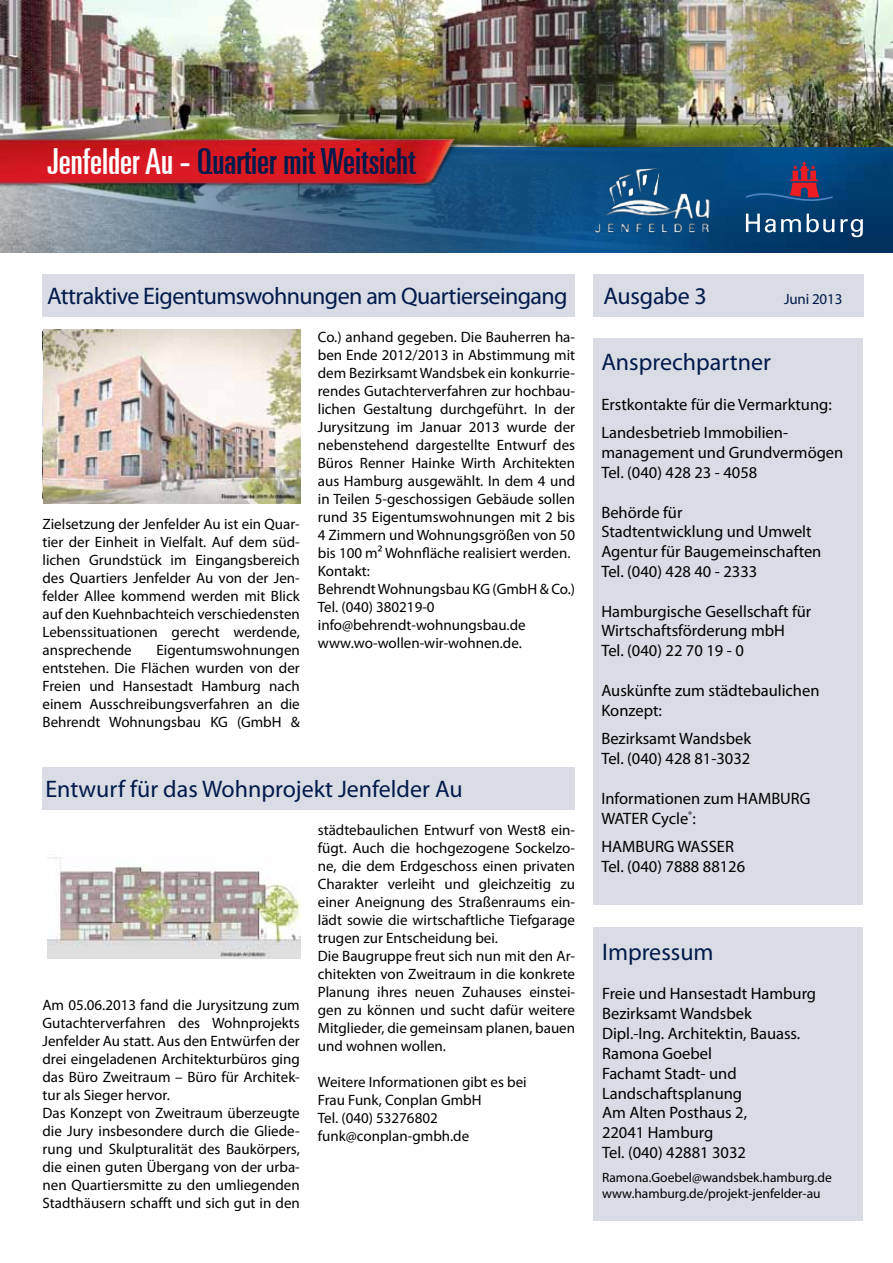
<style>
.page{position:relative;width:893px;height:1263px;background:#fff}
.page>*{position:absolute;margin:0;border:0;box-sizing:border-box;transform-origin:0 0}
.t1{font:ultra-condensed 36px "Univers LT";color:#001a4b}
.t2{font:24px "Myriad Pro";letter-spacing:-.01em;color:#001a4b}
.t3{font:16.5px/19.8px "Myriad Pro";color:#000}
.t4{font:15px/18px "Myriad Pro";color:#000}
.t5{font:15px "Myriad Pro";letter-spacing:-.01em;color:#001a4b}
.t6{font:13.5px/16.2px "Myriad Pro";color:#000}
.s1{color:#fff}
</style>
<div class="page">
<div style="left:43px;top:767px;width:532px;height:43px;background:#d9dce4"></div>
<img style="left:0;top:0;width:893px;height:253px">
<img style="left:0;top:148px;width:893px;height:104px">
<img style="left:0;top:139px;width:494px;height:54px">
<svg style="left:755px;top:162px;width:77px;height:41px;background:#2e4273"></svg>
<svg style="left:755px;top:214px;width:46px;height:18px"></svg>
<svg style="left:807px;top:214px;width:56px;height:23px"></svg>
<div style="left:594px;top:338px;width:269px;height:567px;background:#d9dce4"></div>
<div style="left:594px;top:927px;width:269px;height:293px;background:#d9dce4"></div>
<div style="left:43px;top:275px;width:532px;height:42px;background:#d9dce4"></div>
<img style="left:561px;top:144px;width:194px;height:137px">
<div style="left:594px;top:275px;width:270px;height:42px;background:#d9dce4"></div>
<img style="left:44px;top:330px;width:256px;height:173px">
<img style="left:48px;top:857px;width:252px;height:101px">
<h1 class="t1" style="left:48px;top:141px;width:369px"><span class="s1">Jenfelder Au -</span> Quartier mit Weitsicht</h1>
<h2 class="t2" style="left:47px;top:282px;width:522px">Attraktive Eigentumswohnungen am Quartierseingang</h2>
<p class="t4" style="left:43px;top:515px;width:259px;text-align:justify">Zielsetzung der Jenfelder Au ist ein Quar&shy;tier der Einheit in Vielfalt. Auf dem süd&shy;lichen Grundstück im Eingangsbereich des Quartiers Jenfelder Au von der Jen&shy;felder Allee kommend werden mit Blick auf den Kuehnbachteich verschiedensten Lebenssituationen gerecht werdende, ansprechende</p>
<p class="t4" style="left:43px;top:641px;width:259px;text-align:justify;text-indent:114px">Eigentumswohnungen entstehen. Die Flächen wurden von der Freien und Hansestadt Hamburg nach einem Ausschreibungsverfahren an die Behrendt Wohnungsbau KG (GmbH &amp;</p>
<p class="t4" style="left:318px;top:328px;width:259px">Co.) anhand gegeben. Die Bauherren ha&shy;ben Ende 2012/2013 in Abstimmung mit dem Bezirksamt Wandsbek ein konkurrie&shy;rendes Gutachterverfahren zur hochbau&shy;lichen Gestaltung durchgeführt. In der Jurysitzung im Januar 2013 wurde der nebenstehend dargestellte Entwurf des Büros Renner Hainke Wirth Architekten aus Hamburg ausgewählt. In dem 4 und in Teilen 5-geschossigen Gebäude sollen rund 35 Eigentumswohnungen mit 2 bis 4 Zimmern und Wohnungsgrößen von 50 bis 100 m² Wohnfläche realisiert werden.<br>Kontakt:<br>Behrendt Wohnungsbau KG (GmbH &amp; Co.)<br>Tel. (040) 380219-0 info@behrendt-wohnungsbau.de www.wo-wollen-wir-wohnen.de.</p>
<h2 class="t2" style="left:45px;top:774px;width:419px">Entwurf für das Wohnprojekt Jenfelder Au</h2>
<p class="t4" style="left:318px;top:821px;width:259px">städtebaulichen Entwurf von West8 ein&shy;fügt. Auch die hochgezogene Sockelzo&shy;ne, die dem Erdgeschoss einen privaten Charakter verleiht und gleichzeitig zu einer Aneignung des Straßenraums ein&shy;lädt sowie die wirtschaftliche Tiefgarage trugen zur Entscheidung bei.<br>Die Baugruppe freut sich nun mit den Ar&shy;chitekten von Zweitraum in die konkrete Planung ihres neuen Zuhauses einstei&shy;gen zu können und sucht dafür weitere Mitglieder, die gemeinsam planen, bauen und wohnen wollen.</p>
<p class="t4" style="left:318px;top:1073px;width:210px">Weitere Informationen gibt es bei<br>Frau Funk, Conplan GmbH<br>Tel. (040) 53276802 funk@conplan-gmbh.de</p>
<p class="t4" style="left:43px;top:995px;width:259px">Am 05.06.2013 fand die Jurysitzung zum Gutachterverfahren des Wohnprojekts Jenfelder Au statt. Aus den Entwürfen der drei eingeladenen Architekturbüros ging das Büro Zweitraum – Büro für Architek&shy;tur als Sieger hervor.<br>Das Konzept von Zweitraum überzeugte die Jury insbesondere durch die Gliede&shy;rung und Skulpturalität des Baukörpers, die einen guten Übergang von der urba&shy;nen Quartiersmitte zu den umliegenden Stadthäusern schafft und sich gut in den</p>
<h2 class="t2" style="left:603px;top:282px;width:105px">Ausgabe 3</h2>
<p class="t5" style="left:784px;top:290px;width:60px">Juni 2013</p>
<h2 class="t2" style="left:601px;top:347px;width:171px">Ansprechpartner</h2>
<p class="t3" style="left:601px;top:389px;width:232px;line-height:28.8px">Erstkontakte für die Vermarktung:<br>Landesbetrieb Immobilien-</p>
<p class="t3" style="left:601px;top:442px;width:244px">management und Grundvermögen<br>Tel. (040) 428 23 - 4058</p>
<p class="t3" style="left:601px;top:502px;width:222px">Behörde für<br>Stadtentwicklung und Umwelt<br>Agentur für Baugemeinschaften<br>Tel. (040) 428 40 - 2333</p>
<p class="t3" style="left:601px;top:601px;width:211px">Hamburgische Gesellschaft für<br>Wirtschaftsförderung mbH<br>Tel. (040) 22 70 19 - 0</p>
<p class="t3" style="left:601px;top:680px;width:220px">Auskünfte zum städtebaulichen<br>Konzept:</p>
<p class="t3" style="left:601px;top:729px;width:151px">Bezirksamt Wandsbek<br>Tel. (040) 428 81-3032</p>
<p class="t3" style="left:601px;top:788px;width:211px">Informationen zum HAMBURG<br>WATER Cycle<sup>®</sup>:</p>
<p class="t3" style="left:601px;top:837px;width:145px">HAMBURG WASSER<br>Tel. (040) 7888 88126</p>
<h2 class="t2" style="left:602px;top:937px;width:113px">Impressum</h2>
<p class="t3" style="left:602px;top:984px;width:216px">Freie und Hansestadt Hamburg<br>Bezirksamt Wandsbek<br>Dipl.-Ing. Architektin, Bauass.<br>Ramona Goebel<br>Fachamt Stadt- und<br>Landschaftsplanung<br>Am Alten Posthaus 2,<br>22041 Hamburg<br>Tel. (040) 42881 3032</p>
<p class="t6" style="left:602px;top:1169px;width:231px">Ramona.Goebel@wandsbek.hamburg.de www.hamburg.de/projekt-jenfelder-au</p>
</div>
